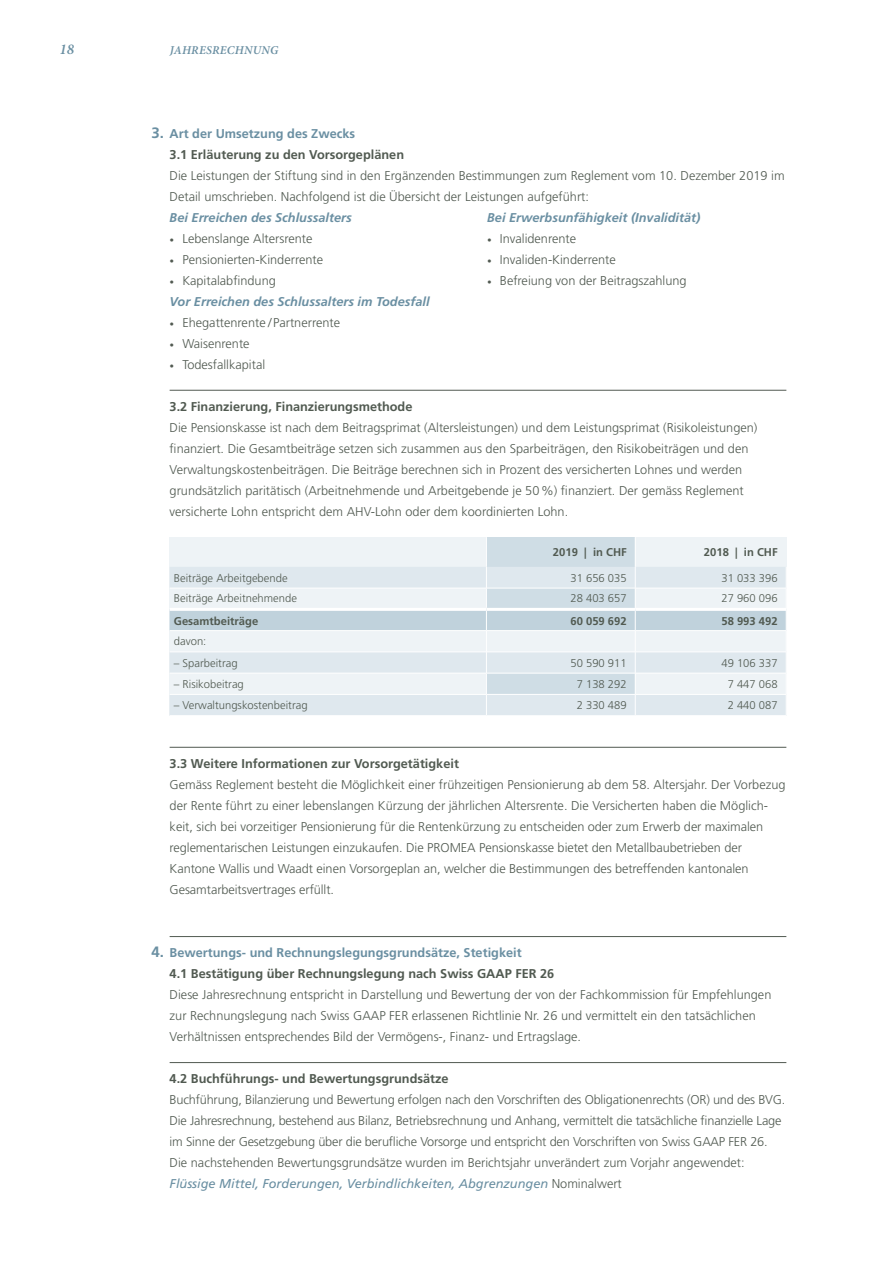
<style>
.page{position:relative;width:893px;height:1263px;background:#fff}
.page>*{position:absolute;margin:0;border:0;box-sizing:border-box;transform-origin:0 0}
.t1{font:700 15px "Frutiger LT Std";color:#6a8fa2}
.t2{font:italic 600 15px "Minion Pro";color:#6a8fa2}
.t3{font:300 12.75px/21px "Frutiger LT Std";color:#515a51}
.t4{font:700 12.75px "Frutiger LT Std";color:#515a51}
.t5{font:700 12.75px "Frutiger LT Std";color:#6a8fa2}
.t6{font:italic 600 12px "Minion Pro";letter-spacing:.02em;color:#6a8fa2}
.t7{font:300 11.25px "Frutiger LT Std";color:#515a51}
.t8{font:700 11.25px "Frutiger LT Std";color:#515a51}
.s1{font-weight:700;font-style:italic;color:#6a8fa2}
.s2{font-weight:900}
.s3{font-weight:400;font-style:italic;color:#6a8fa2}
</style>
<div class="page">
<hr style="left:170px;top:390px;width:616px;height:1px;background:#515a51">
<hr style="left:170px;top:747px;width:616px;height:1px;background:#515a51">
<hr style="left:170px;top:936px;width:616px;height:1px;background:#515a51">
<hr style="left:170px;top:1062px;width:616px;height:1px;background:#515a51">
<div style="left:170px;top:537px;width:617px;height:178px;background:#eef3f6"></div>
<div style="left:486px;top:537px;width:149px;height:84px;background:#cfdde5"></div>
<hr style="left:486px;top:537px;width:1px;height:30px;background:#fff">
<hr style="left:635px;top:537px;width:1px;height:30px;background:#fff">
<svg style="left:170px;top:567px;width:617px;height:148px"></svg>
<hr style="left:170px;top:588px;width:316px;height:1px;background:#fff">
<hr style="left:486px;top:588px;width:149px;height:1px;background:#fff">
<hr style="left:635px;top:588px;width:151px;height:1px;background:#fff">
<hr style="left:170px;top:630px;width:316px;height:1px;background:#fff">
<hr style="left:486px;top:630px;width:149px;height:1px;background:#fff">
<hr style="left:635px;top:630px;width:151px;height:1px;background:#fff">
<hr style="left:170px;top:652px;width:316px;height:1px;background:#fff">
<hr style="left:486px;top:652px;width:149px;height:1px;background:#fff">
<hr style="left:635px;top:652px;width:151px;height:1px;background:#fff">
<hr style="left:170px;top:673px;width:316px;height:1px;background:#fff">
<hr style="left:486px;top:673px;width:149px;height:1px;background:#fff">
<hr style="left:635px;top:673px;width:151px;height:1px;background:#fff">
<hr style="left:170px;top:694px;width:316px;height:1px;background:#fff">
<hr style="left:486px;top:694px;width:149px;height:1px;background:#fff">
<hr style="left:635px;top:694px;width:151px;height:1px;background:#fff">
<hr style="left:170px;top:608px;width:316px;height:3px;background:#fff">
<hr style="left:486px;top:608px;width:149px;height:3px;background:#fff">
<hr style="left:635px;top:608px;width:151px;height:3px;background:#fff">
<p class="t2" style="left:60px;top:40px;width:16px">18</p>
<p class="t6" style="left:170px;top:43px;width:110px">JAHRESRECHNUNG</p>
<p class="t1" style="left:152px;top:124px;width:14px">3.</p>
<p class="t5" style="left:170px;top:126px;width:187px">Art der Umsetzung des Zwecks</p>
<p class="t4" style="left:170px;top:147px;width:236px">3.1 Erläuterung zu den Vorsorgeplänen</p>
<p class="t3" style="left:170px;top:165px;width:616px">Die Leistungen der Stiftung sind in den Ergänzenden Bestimmungen zum Reglement vom 10. Dezember 2019 im<br>Detail umschrieben. Nachfolgend ist die Übersicht der Leistungen aufgeführt:</p>
<p class="t3" style="left:170px;top:207px;width:262px"><span class="s1">Bei Erreichen des Schlussalters<br></span><span class="s2">·</span> Lebenslange Altersrente<br><span class="s2">·</span> Pensionierten-Kinderrente<br><span class="s2">·</span> Kapitalabfindung<br><span class="s1">Vor Erreichen des Schlussalters im Todesfall </span><span class="s2">·</span> Ehegattenrente / Partnerrente<br><span class="s2">·</span> Waisenrente<br><span class="s2">·</span> Todesfallkapital</p>
<p class="t3" style="left:487px;top:207px;width:215px"><span class="s1">Bei Erwerbsunfähigkeit (Invalidität) </span><span class="s2">·</span> Invalidenrente<br><span class="s2">·</span> Invaliden-Kinderrente<br><span class="s2">·</span> Befreiung von der Beitragszahlung</p>
<p class="t4" style="left:170px;top:399px;width:244px">3.2 Finanzierung, Finanzierungsmethode</p>
<p class="t3" style="left:170px;top:417px;width:589px">Die Pensionskasse ist nach dem Beitragsprimat (Altersleistungen) und dem Leistungsprimat (Risikoleistungen) finanziert. Die Gesamtbeiträge setzen sich zusammen aus den Sparbeiträgen, den Risikobeiträgen und den Verwaltungskostenbeiträgen. Die Beiträge berechnen sich in Prozent des versicherten Lohnes und werden grundsätzlich paritätisch (Arbeitnehmende und Arbeitgebende je 50%) finanziert. Der gemäss Reglement versicherte Lohn entspricht dem AHV-Lohn oder dem koordinierten Lohn.</p>
<p class="t8" style="left:553px;top:546px;width:75px">2019 | in CHF</p>
<p class="t8" style="left:704px;top:546px;width:75px">2018 | in CHF</p>
<p class="t7" style="left:174px;top:571px;width:115px">Beiträge Arbeitgebende</p>
<p class="t7" style="left:570px;top:571px;width:58px">31 656 035</p>
<p class="t7" style="left:721px;top:571px;width:58px">31 033 396</p>
<p class="t7" style="left:174px;top:592px;width:125px">Beiträge Arbeitnehmende</p>
<p class="t7" style="left:570px;top:592px;width:58px">28 403 657</p>
<p class="t7" style="left:721px;top:592px;width:58px">27 960 096</p>
<p class="t8" style="left:174px;top:614px;width:86px">Gesamtbeiträge</p>
<p class="t8" style="left:570px;top:614px;width:58px">60 059 692</p>
<p class="t8" style="left:721px;top:614px;width:58px">58 993 492</p>
<p class="t7" style="left:174px;top:635px;width:34px">davon:</p>
<p class="t7" style="left:174px;top:656px;width:65px">– Sparbeitrag</p>
<p class="t7" style="left:570px;top:656px;width:58px">50 590 911</p>
<p class="t7" style="left:721px;top:656px;width:58px">49 106 337</p>
<p class="t7" style="left:174px;top:678px;width:72px">– Risikobeitrag</p>
<p class="t7" style="left:577px;top:678px;width:52px">7 138 292</p>
<p class="t7" style="left:728px;top:678px;width:52px">7 447 068</p>
<p class="t7" style="left:174px;top:699px;width:135px">– Verwaltungskostenbeitrag</p>
<p class="t7" style="left:577px;top:699px;width:52px">2 330 489</p>
<p class="t7" style="left:728px;top:699px;width:52px">2 440 087</p>
<p class="t4" style="left:170px;top:756px;width:291px">3.3 Weitere Informationen zur Vorsorgetätigkeit</p>
<p class="t3" style="left:170px;top:774px;width:617px">Gemäss Reglement besteht die Möglichkeit einer frühzeitigen Pensionierung ab dem 58. Altersjahr. Der Vorbezug der Rente führt zu einer lebenslangen Kürzung der jährlichen Altersrente. Die Versicherten haben die Möglich&shy;keit, sich bei vorzeitiger Pensionierung für die Rentenkürzung zu entscheiden oder zum Erwerb der maximalen reglementarischen Leistungen einzukaufen. Die PROMEA Pensionskasse bietet den Metallbaubetrieben der Kantone Wallis und Waadt einen Vorsorgeplan an, welcher die Bestimmungen des betreffenden kantonalen Gesamtarbeitsvertrages erfüllt.</p>
<p class="t1" style="left:152px;top:943px;width:14px">4.</p>
<p class="t5" style="left:170px;top:945px;width:354px">Bewertungs- und Rechnungslegungsgrundsätze, Stetigkeit</p>
<p class="t4" style="left:170px;top:966px;width:386px">4.1 Bestätigung über Rechnungslegung nach Swiss GAAP FER 26</p>
<p class="t3" style="left:170px;top:984px;width:603px">Diese Jahresrechnung entspricht in Darstellung und Bewertung der von der Fachkommission für Empfehlungen zur Rechnungslegung nach Swiss GAAP FER erlassenen Richtlinie Nr. 26 und vermittelt ein den tatsächlichen<br>Verhältnissen entsprechendes Bild der Vermögens-, Finanz- und Ertragslage.</p>
<p class="t4" style="left:170px;top:1071px;width:281px">4.2 Buchführungs- und Bewertungsgrundsätze</p>
<p class="t3" style="left:170px;top:1089px;width:617px">Buchführung, Bilanzierung und Bewertung erfolgen nach den Vorschriften des Obligationenrechts (OR) und des BVG.<br>Die Jahresrechnung, bestehend aus Bilanz, Betriebsrechnung und Anhang, vermittelt die tatsächliche finanzielle Lage im Sinne der Gesetzgebung über die berufliche Vorsorge und entspricht den Vorschriften von Swiss GAAP FER 26.<br>Die nachstehenden Bewertungsgrundsätze wurden im Berichtsjahr unverändert zum Vorjahr angewendet:<br><span class="s3">Flüssige Mittel, Forderungen, Verbindlichkeiten, Abgrenzungen</span> Nominalwert</p>
</div>
